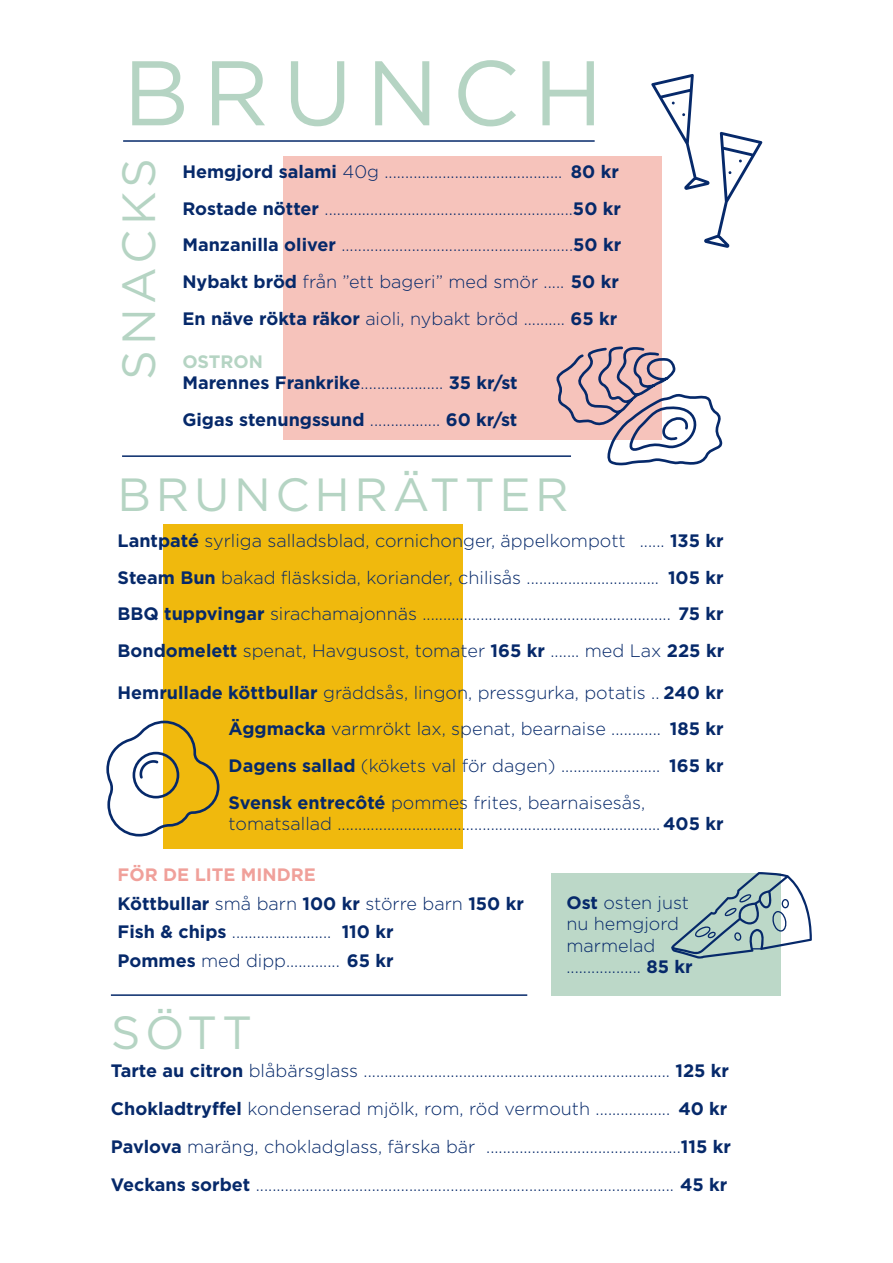
<style>
.page{position:relative;width:893px;height:1263px;background:#fff}
.page>*{position:absolute;margin:0;border:0;box-sizing:border-box;transform-origin:0 0}
.t1{font:91.5px "Gotham";letter-spacing:.15em;color:#b5d4c3}
.t2{font:46.5px "Gotham";letter-spacing:.1em;color:#b5d4c3}
.t3{font:300 18px/21.6px "Gotham";color:#06296a}
.t4{font:700 18px "Gotham";color:#06296a}
.t5{font:700 18px "Gotham";color:#f0a09a}
.t6{font:700 18px "Gotham";color:#b5d4c3}
.s1{font-weight:700}
.s2{font-weight:300}
</style>
<div class="page">
<div style="left:163px;top:524px;width:299px;height:324px;background:#f0b90d"></div>
<hr style="left:123px;top:140px;width:472px;height:2px;background:#06296a">
<hr style="left:122px;top:455px;width:449px;height:2px;background:#06296a">
<hr style="left:111px;top:994px;width:416px;height:2px;background:#06296a">
<div style="left:283px;top:156px;width:378px;height:284px;background:#f6c3bb"></div>
<svg style="left:550px;top:345px;width:173px;height:121px"></svg>
<div style="left:551px;top:873px;width:230px;height:123px;background:#bcd8c8"></div>
<svg style="left:671px;top:872px;width:141px;height:86px"></svg>
<svg style="left:106px;top:720px;width:113px;height:116px"></svg>
<svg style="left:651px;top:74px;width:111px;height:174px"></svg>
<p class="t1" style="left:123px;top:34px;width:481px">BRUNCH</p>
<p class="t2" style="left:109px;top:380px;width:223px;rotate:-90deg">SNACKS</p>
<p class="t3" style="left:182px;top:161px;width:438px"><span class="s1">Hemgjord salami</span> 40g ........................................... <span class="s1">80 kr</span></p>
<p class="t3" style="left:182px;top:197px;width:440px"><span class="s1">Rostade nötter</span> ............................................................<span class="s1">50 kr</span></p>
<p class="t3" style="left:182px;top:234px;width:440px"><span class="s1">Manzanilla oliver</span> ........................................................<span class="s1">50 kr</span></p>
<p class="t3" style="left:182px;top:270px;width:438px"><span class="s1">Nybakt bröd</span> från ”ett bageri” med smör ..... <span class="s1">50 kr</span></p>
<p class="t3" style="left:182px;top:307px;width:436px"><span class="s1">En näve rökta räkor</span> aioli, nybakt bröd .......... <span class="s1">65 kr</span></p>
<p class="t6" style="left:182px;top:349px;width:82px">OSTRON</p>
<p class="t4" style="left:182px;top:371px;width:337px">Marennes Frankrike<span class="s2">....................</span> 35 kr/st</p>
<p class="t4" style="left:182px;top:408px;width:336px">Gigas stenungssund <span class="s2">.................</span> 60 kr/st</p>
<p class="t2" style="left:118px;top:465px;width:453px">BRUNCHRÄTTER</p>
<p class="t3" style="left:118px;top:529px;width:608px"><span class="s1">Lantpaté</span> syrliga salladsblad, cornichonger, äppelkompott ...... <span class="s1">135 kr</span></p>
<p class="t3" style="left:118px;top:566px;width:608px"><span class="s1">Steam Bun</span> bakad fläsksida, koriander, chilisås ................................ <span class="s1">105 kr</span></p>
<p class="t3" style="left:118px;top:602px;width:608px"><span class="s1">BBQ tuppvingar</span> sirachamajonnäs ............................................................ <span class="s1">75 kr</span></p>
<p class="t3" style="left:118px;top:639px;width:608px"><span class="s1">Bondomelett</span> spenat, Havgusost, tomater <span class="s1">165 kr</span> ....... med Lax <span class="s1">225 kr</span></p>
<p class="t3" style="left:118px;top:681px;width:608px"><span class="s1">Hemrullade köttbullar</span> gräddsås, lingon, pressgurka, potatis .. <span class="s1">240 kr</span></p>
<p class="t3" style="left:229px;top:718px;width:496px"><span class="s1">Äggmacka</span> varmrökt lax, spenat, bearnaise ............ <span class="s1">185 kr</span></p>
<p class="t3" style="left:229px;top:754px;width:496px"><span class="s1">Dagens sallad</span> (kökets val för dagen) ........................ <span class="s1">165 kr</span></p>
<p class="t3" style="left:229px;top:791px;width:418px"><span class="s1">Svensk entrecôté</span> pommes frites, bearnaisesås,</p>
<p class="t3" style="left:229px;top:812px;width:496px">tomatsallad ..............................................................................<span class="s1">405 kr</span></p>
<p class="t5" style="left:118px;top:863px;width:200px">FÖR DE LITE MINDRE</p>
<p class="t4" style="left:118px;top:891px;width:408px">Köttbullar <span class="s2">små barn</span> 100 kr <span class="s2">större barn</span> 150 kr</p>
<p class="t3" style="left:118px;top:920px;width:278px"><span class="s1">Fish &amp; chips</span> ........................ <span class="s1">110 kr</span></p>
<p class="t3" style="left:118px;top:949px;width:278px"><span class="s1">Pommes</span> med dipp............. <span class="s1">65 kr</span></p>
<p class="t2" style="left:111px;top:1003px;width:143px">SÖTT</p>
<p class="t3" style="left:566px;top:891px;width:124px"><span class="s1">Ost</span> osten just</p>
<p class="t3" style="left:566px;top:912px;width:114px">nu hemgjord marmelad</p>
<p class="t3" style="left:566px;top:956px;width:128px">.................. <span class="s1">85 kr</span></p>
<p class="t3" style="left:111px;top:1059px;width:620px"><span class="s1">Tarte au citron</span> blåbärsglass .......................................................................... <span class="s1">125 kr</span></p>
<p class="t3" style="left:111px;top:1097px;width:618px"><span class="s1">Chokladtryffel</span> kondenserad mjölk, rom, röd vermouth .................. <span class="s1">40 kr</span></p>
<p class="t3" style="left:111px;top:1135px;width:621px"><span class="s1">Pavlova</span> maräng, chokladglass, färska bär ...............................................<span class="s1">115 kr</span></p>
<p class="t3" style="left:111px;top:1173px;width:618px"><span class="s1">Veckans sorbet</span> ..................................................................................................... <span class="s1">45 kr</span></p>
</div>
